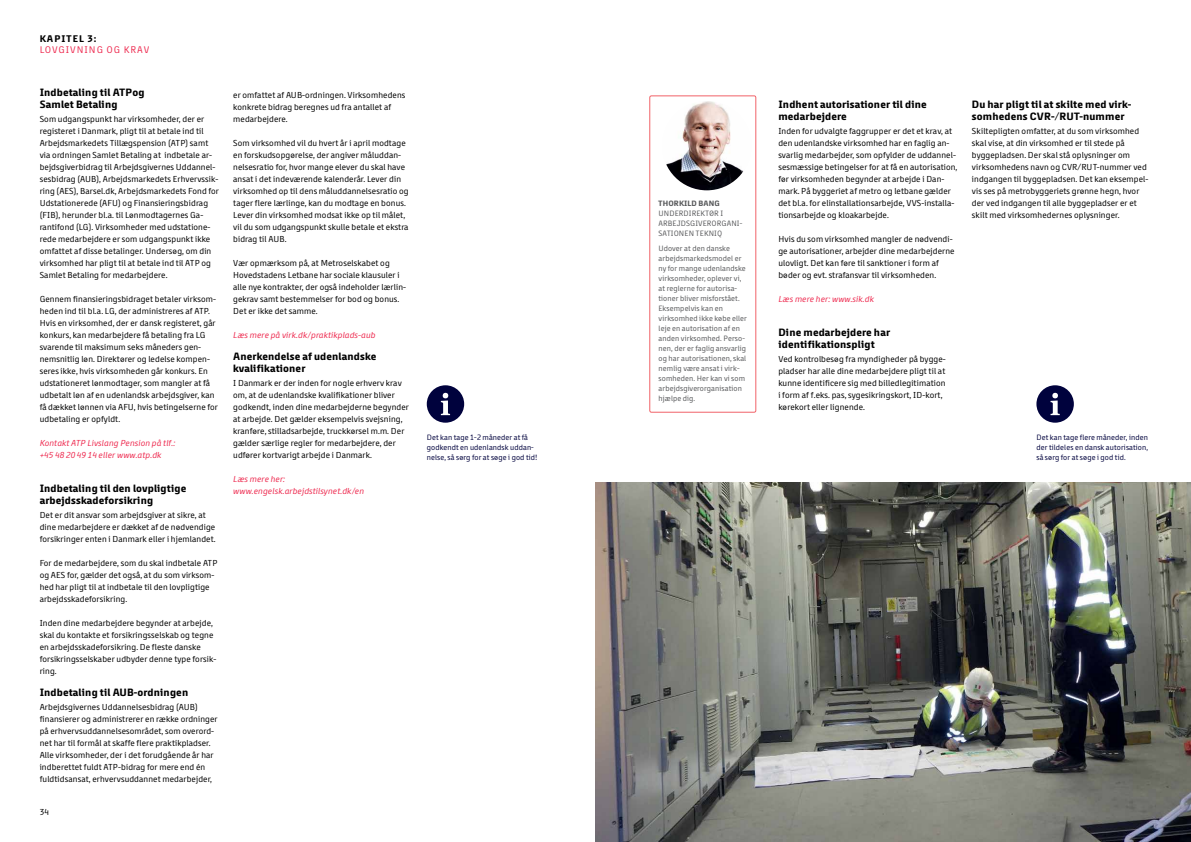
<style>
.page{position:relative;width:1191px;height:842px;background:#fff}
.page>*{position:absolute;margin:0;border:0;box-sizing:border-box;transform-origin:0 0}
.t1{font:700 11px/12px "Metro";letter-spacing:.015em;color:#000}
.t2{font:10px "Metro";letter-spacing:.1em;color:#ee2b50}
.t3{font:700 10px "Metro";letter-spacing:.1em;color:#000}
.t4{font:9px/12px "Metro";letter-spacing:.015em;color:#000}
.t5{font:italic 9px/12px "Metro";letter-spacing:.015em;color:#ee2b50}
.t6{font:8px/10px "Metro";letter-spacing:.015em;color:#58595b}
.t7{font:8px/10px "Metro";letter-spacing:.015em;color:#00023d}
.t8{font:700 8px "Metro";letter-spacing:.015em;color:#58595b}
</style>
<div class="page">
<img style="left:595px;top:482px;width:596px;height:360px">
<div style="left:427px;top:385px;width:37px;height:38px;background:#00023d;border-radius:50%"></div>
<svg style="left:441px;top:393px;width:9px;height:22px"></svg>
<div style="left:1036px;top:385px;width:37px;height:38px;background:#00023d;border-radius:50%"></div>
<svg style="left:1050px;top:393px;width:9px;height:22px"></svg>
<div style="left:649px;top:96px;width:107px;height:316px;border:1px solid #f16268;border-radius:2px"></div>
<img style="left:662px;top:101px;width:89px;height:89px;border-radius:45px">
<p class="t3" style="left:40px;top:32px;width:58px">KAPITEL 3:</p>
<p class="t2" style="left:40px;top:43px;width:111px">LOVGIVNING OG KRAV</p>
<p class="t1" style="left:40px;top:87px;width:106px">Indbetaling til ATPog<br>Samlet Betaling</p>
<p class="t4" style="left:40px;top:113px;width:181px">Som udgangspunkt har virksomheder, der er registeret i Danmark, pligt til at betale ind til Arbejdsmarkedets Tillægspension (ATP) samt via ordningen Samlet Betaling at indbetale ar&shy;bejdsgiverbidrag til Arbejdsgivernes Uddannel&shy;sesbidrag (AUB), Arbejdsmarkedets Erhvervssik&shy;ring (AES), Barsel.dk, Arbejdsmarkedets Fond for Udstationerede (AFU) og Finansieringsbidrag (FIB), herunder bl.a. til Lønmodtagernes Ga&shy;rantifond (LG). Virksomheder med udstatione&shy;rede medarbejdere er som udgangspunkt ikke omfattet af disse betalinger. Undersøg, om din virksomhed har pligt til at betale ind til ATP og Samlet Betaling for medarbejdere.</p>
<p class="t4" style="left:40px;top:293px;width:180px">Gennem finansieringsbidraget betaler virksom&shy;heden ind til bl.a. LG, der administreres af ATP.<br>Hvis en virksomhed, der er dansk registeret, går konkurs, kan medarbejdere få betaling fra LG svarende til maksimum seks måneders gen&shy;nemsnitlig løn. Direktører og ledelse kompen&shy;seres ikke, hvis virksomheden går konkurs. En udstationeret lønmodtager, som mangler at få udbetalt løn af en udenlandsk arbejdsgiver, kan få dækket lønnen via AFU, hvis betingelserne for udbetaling er opfyldt.</p>
<p class="t5" style="left:40px;top:437px;width:137px">Kontakt ATP Livslang Pension på tlf.: +45 48 20 49 14 eller www.atp.dk</p>
<p class="t1" style="left:40px;top:483px;width:148px">Indbetaling til den lovpligtige arbejdsskadeforsikring</p>
<p class="t4" style="left:40px;top:509px;width:177px">Det er dit ansvar som arbejdsgiver at sikre, at dine medarbejdere er dækket af de nødvendige forsikringer enten i Danmark eller i hjemlandet.</p>
<p class="t4" style="left:40px;top:557px;width:179px">For de medarbejdere, som du skal indbetale ATP og AES for, gælder det også, at du som virksom&shy;hed har pligt til at indbetale til den lovpligtige arbejdsskadeforsikring.</p>
<p class="t4" style="left:40px;top:617px;width:178px">Inden dine medarbejdere begynder at arbejde, skal du kontakte et forsikringsselskab og tegne en arbejdsskadeforsikring. De fleste danske forsikringsselskaber udbyder denne type forsik&shy;ring.</p>
<p class="t1" style="left:40px;top:687px;width:150px">Indbetaling til AUB-ordningen</p>
<p class="t4" style="left:40px;top:701px;width:179px">Arbejdsgivernes Uddannelsesbidrag (AUB) finansierer og administrerer en række ordninger på erhvervsuddannelsesområdet, som overord&shy;net har til formål at skaffe flere praktikpladser.<br>Alle virksomheder, der i det forudgående år har indberettet fuldt ATP-bidrag for mere end én fuldtidsansat, erhvervsuddannet medarbejder,</p>
<p class="t4" style="left:40px;top:806px;width:11px">34</p>
<p class="t4" style="left:233px;top:89px;width:174px">er omfattet af AUB-ordningen. Virksomhedens konkrete bidrag beregnes ud fra antallet af medarbejdere.</p>
<p class="t4" style="left:233px;top:137px;width:177px">Som virksomhed vil du hvert år i april modtage en forskudsopgørelse, der angiver måluddan&shy;nelsesratio for, hvor mange elever du skal have ansat i det indeværende kalenderår. Lever din virksomhed op til dens måluddannelsesratio og tager flere lærlinge, kan du modtage en bonus.<br>Lever din virksomhed modsat ikke op til målet, vil du som udgangspunkt skulle betale et ekstra bidrag til AUB.</p>
<p class="t4" style="left:233px;top:257px;width:174px">Vær opmærksom på, at Metroselskabet og Hovedstadens Letbane har sociale klausuler i alle nye kontrakter, der også indeholder lærlin&shy;gekrav samt bestemmelser for bod og bonus.<br>Det er ikke det samme.</p>
<p class="t5" style="left:233px;top:329px;width:144px">Læs mere på virk.dk/praktikplads-aub</p>
<p class="t1" style="left:233px;top:351px;width:145px">Anerkendelse af udenlandske kvalifikationer</p>
<p class="t4" style="left:233px;top:377px;width:177px">I Danmark er der inden for nogle erhverv krav om, at de udenlandske kvalifikationer bliver godkendt, inden dine medarbejderne begynder at arbejde. Det gælder eksempelvis svejsning, kranføre, stilladsarbejde, truckkørsel m.m. Der gælder særlige regler for medarbejdere, der udfører kortvarigt arbejde i Danmark.</p>
<p class="t5" style="left:233px;top:473px;width:132px">Læs mere her: www.engelsk.arbejdstilsynet.dk/en</p>
<p class="t8" style="left:658px;top:198px;width:63px">THORKILD BANG</p>
<p class="t6" style="left:658px;top:208px;width:85px">UNDERDIREKTØR I<br>ARBEJDSGIVERORGANI-<br>SATIONEN TEKNIQ</p>
<p class="t6" style="left:658px;top:243px;width:90px">Udover at den danske arbejdsmarkedsmodel er ny for mange udenlandske virksomheder, oplever vi, at reglerne for autorisa&shy;tioner bliver misforstået.<br>Eksempelvis kan en virksomhed ikke købe eller leje en autorisation af en anden virksomhed. Perso&shy;nen, der er faglig ansvarlig og har autorisationen, skal nemlig være ansat i virk&shy;somheden. Her kan vi som arbejdsgiverorganisation hjælpe dig.</p>
<p class="t1" style="left:778px;top:99px;width:150px">Indhent autorisationer til dine medarbejdere</p>
<p class="t4" style="left:778px;top:125px;width:181px">Inden for udvalgte faggrupper er det et krav, at den udenlandske virksomhed har en faglig an&shy;svarlig medarbejder, som opfylder de uddannel&shy;sesmæssige betingelser for at få en autorisation, før virksomheden begynder at arbejde i Dan&shy;mark. På byggeriet af metro og letbane gælder det bl.a. for elinstallationsarbejde, VVS-installa&shy;tionsarbejde og kloakarbejde.</p>
<p class="t4" style="left:778px;top:233px;width:178px">Hvis du som virksomhed mangler de nødvendi&shy;ge autorisationer, arbejder dine medarbejderne ulovligt. Det kan føre til sanktioner i form af bøder og evt. strafansvar til virksomheden.</p>
<p class="t5" style="left:778px;top:293px;width:97px">Læs mere her: www.sik.dk</p>
<p class="t1" style="left:778px;top:327px;width:113px">Dine medarbejdere har identifikationspligt</p>
<p class="t4" style="left:778px;top:353px;width:169px">Ved kontrolbesøg fra myndigheder på bygge&shy;pladser har alle dine medarbejdere pligt til at kunne identificere sig med billedlegitimation i form af f.eks. pas, sygesikringskort, ID-kort, kørekort eller lignende.</p>
<p class="t1" style="left:972px;top:99px;width:161px">Du har pligt til at skilte med virk&shy;somhedens CVR-/RUT-nummer</p>
<p class="t4" style="left:972px;top:125px;width:178px">Skiltepligten omfatter, at du som virksomhed skal vise, at din virksomhed er til stede på byggepladsen. Der skal stå oplysninger om virksomhedens navn og CVR/RUT-nummer ved indgangen til byggepladsen. Det kan eksempel&shy;vis ses på metrobyggeriets grønne hegn, hvor der ved indgangen til alle byggepladser er et skilt med virksomhedernes oplysninger.</p>
<p class="t7" style="left:427px;top:433px;width:112px">Det kan tage 1-2 måneder at få godkendt en udenlandsk uddan&shy;nelse, så sørg for at søge i god tid!</p>
<p class="t7" style="left:1036px;top:433px;width:113px;text-align:justify">Det kan tage flere måneder, inden der tildeles en dansk autorisation, så sørg for at søge i god tid.</p>
</div>
